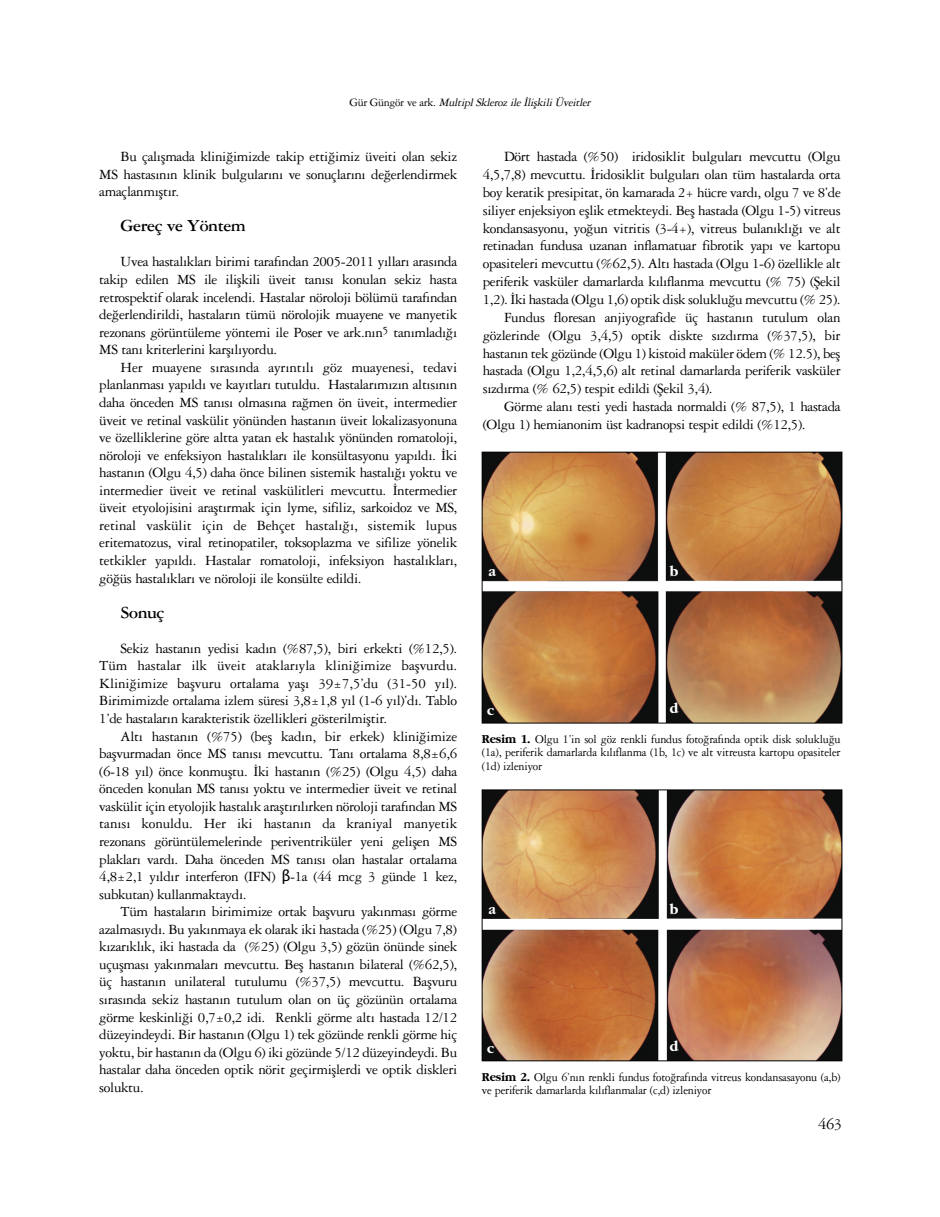
<style>
.page{position:relative;width:940px;height:1217px;background:#fff}
.page>*{position:absolute;margin:0;border:0;box-sizing:border-box;transform-origin:0 0}
.t1{font:18px "Garamond Three Bold Tr";letter-spacing:-.025em;color:#000}
.t2{font:16.5px "Garamond Three Tr";color:#000}
.t3{font:15px/17.5px "Garamond Three Tr";letter-spacing:-.025em;color:#000;text-align:justify}
.t4{font:15px "Garamond Bold Tr";color:#fff;scale:.95 1}
.t5{font:12.75px/13.5px "Garamond Three Tr";letter-spacing:-.015em;color:#000;text-align:justify;scale:.95 1}
.t6{font:italic 12px "Garamond Three Tr";letter-spacing:-.025em;color:#000}
.s1{font-style:normal}
.s2{font-family:"Lucida Grande"}
.s3{font-family:"Garamond Bold Tr"}
</style>
<div class="page">
<img style="left:484px;top:454px;width:356px;height:267px">
<div style="left:482px;top:452px;width:360px;height:271px;border:1px solid #000"></div>
<img style="left:484px;top:791px;width:356px;height:267px">
<div style="left:482px;top:789px;width:360px;height:271px;border:1px solid #000"></div>
<p class="t6" style="left:349px;top:98px;width:245px"><span class="s1">G ü r G ü n g ö r v e a r k .</span> MultiplSklerozileİlişkiliÜveitler</p>
<p class="t3" style="left:99px;top:149px;width:359px;text-indent:21px">Bu çalışmada kliniğimizde takip ettiğimiz üveiti olan sekiz MS hastasının klinik bulgularını ve sonuçlarını değerlendirmek amaçlanmıştır.</p>
<p class="t1" style="left:121px;top:219px;width:127px">Gereç ve Yöntem</p>
<p class="t3" style="left:99px;top:254px;width:359px;text-indent:21px">Uvea hastalıkları birimi tarafından 2005-2011 yılları arasında takip edilen MS ile ilişkili üveit tanısı konulan sekiz hasta retrospektif olarak incelendi. Hastalar nöroloji bölümü tarafından değerlendirildi, hastaların tümü nörolojik muayene ve manyetik rezonans görüntüleme yöntemi ile Poser ve ark.nın<sup>5</sup> tanımladığı MS tanı kriterlerini karşılıyordu.</p>
<p class="t3" style="left:99px;top:360px;width:359px;text-indent:21px">Her muayene sırasında ayrıntılı göz muayenesi, tedavi planlanması yapıldı ve kayıtları tutuldu. Hastalarımızın altısının daha önceden MS tanısı olmasına rağmen ön üveit, intermedier üveit ve retinal vaskülit yönünden hastanın üveit lokalizasyonuna ve özelliklerine göre altta yatan ek hastalık yönünden romatoloji, nöroloji ve enfeksiyon hastalıkları ile konsültasyonu yapıldı. İki hastanın (Olgu 4,5) daha önce bilinen sistemik hastalığı yoktu ve intermedier üveit ve retinal vaskülitleri mevcuttu. İntermedier üveit etyolojisini araştırmak için lyme, sifiliz, sarkoidoz ve MS, retinal vaskülit için de Behçet hastalığı, sistemik lupus eritematozus, viral retinopatiler, toksoplazma ve sifilize yönelik tetkikler yapıldı. Hastalar romatoloji, infeksiyon hastalıkları, göğüs hastalıkları ve nöroloji ile konsülte edildi.</p>
<p class="t1" style="left:121px;top:605px;width:46px">Sonuç</p>
<p class="t3" style="left:99px;top:640px;width:359px;text-indent:21px">Sekiz hastanın yedisi kadın (%87,5), biri erkekti (%12,5).<br>Tüm hastalar ilk üveit ataklarıyla kliniğimize başvurdu.<br>Kliniğimize başvuru ortalama yaşı 39±7,5’du (31-50 yıl).<br>Birimimizde ortalama izlem süresi 3,8±1,8 yıl (1-6 yıl)’dı. Tablo 1’de hastaların karakteristik özellikleri gösterilmiştir.</p>
<p class="t3" style="left:99px;top:728px;width:359px;text-indent:21px">Altı hastanın (%75) (beş kadın, bir erkek) kliniğimize başvurmadan önce MS tanısı mevcuttu. Tanı ortalama 8,8±6,6 (6-18 yıl) önce konmuştu. İki hastanın (%25) (Olgu 4,5) daha önceden konulan MS tanısı yoktu ve intermedier üveit ve retinal vaskülit için etyolojik hastalık araştırılırken nöroloji tarafından MS tanısı konuldu. Her iki hastanın da kraniyal manyetik rezonans görüntülemelerinde periventriküler yeni gelişen MS plakları vardı. Daha önceden MS tanısı olan hastalar ortalama 4,8±2,1 yıldır interferon (IFN) <span class="s2">β</span>-1a (44 mcg 3 günde 1 kez, subkutan) kullanmaktaydı.</p>
<p class="t3" style="left:99px;top:904px;width:359px;text-indent:21px">Tüm hastaların birimimize ortak başvuru yakınması görme azalmasıydı. Bu yakınmaya ek olarak iki hastada (%25) (Olgu 7,8) kızarıklık, iki hastada da (%25) (Olgu 3,5) gözün önünde sinek uçuşması yakınmaları mevcuttu. Beş hastanın bilateral (%62,5), üç hastanın unilateral tutulumu (%37,5) mevcuttu. Başvuru sırasında sekiz hastanın tutulum olan on üç gözünün ortalama görme keskinliği 0,7±0,2 idi. Renkli görme altı hastada 12/12 düzeyindeydi. Bir hastanın (Olgu 1) tek gözünde renkli görme hiç yoktu, bir hastanın da (Olgu 6) iki gözünde 5/12 düzeyindeydi. Bu hastalar daha önceden optik nörit geçirmişlerdi ve optik diskleri soluktu.</p>
<p class="t3" style="left:504px;top:149px;width:338px">Dört hastada (%50) iridosiklit bulguları mevcuttu (Olgu</p>
<p class="t3" style="left:483px;top:167px;width:359px">4,5,7,8) mevcuttu. İridosiklit bulguları olan tüm hastalarda orta</p>
<p class="t3" style="left:483px;top:185px;width:360px">boy keratik presipitat, ön kamarada 2+ hücre vardı, olgu 7 ve 8’de</p>
<p class="t3" style="left:483px;top:203px;width:359px">siliyer enjeksiyon eşlik etmekteydi. Beş hastada (Olgu 1-5) vitreus</p>
<p class="t3" style="left:483px;top:220px;width:359px">kondansasyonu, yoğun vitritis (3-4+), vitreus bulanıklığı ve alt</p>
<p class="t3" style="left:483px;top:238px;width:359px">retinadan fundusa uzanan inflamatuar fibrotik yapı ve kartopu</p>
<p class="t3" style="left:483px;top:256px;width:359px">opasiteleri mevcuttu (%62,5). Altı hastada (Olgu 1-6) özellikle alt</p>
<p class="t3" style="left:483px;top:274px;width:359px">periferik vasküler damarlarda kılıflanma mevcuttu (% 75) (Şekil</p>
<p class="t3" style="left:483px;top:292px;width:359px">1,2). İki hastada (Olgu 1,6) optik disk solukluğu mevcuttu (% 25).</p>
<p class="t3" style="left:504px;top:310px;width:338px">Fundus floresan anjiyografide üç hastanın tutulum olan</p>
<p class="t3" style="left:483px;top:328px;width:359px">gözlerinde (Olgu 3,4,5) optik diskte sızdırma (%37,5), bir</p>
<p class="t3" style="left:483px;top:345px;width:359px">hastanın tek gözünde (Olgu 1) kistoid maküler ödem (% 12.5), beş</p>
<p class="t3" style="left:483px;top:363px;width:359px">hastada (Olgu 1,2,4,5,6) alt retinal damarlarda periferik vasküler</p>
<p class="t3" style="left:483px;top:381px;width:231px">sızdırma (% 62,5) tespit edildi (Şekil 3,4).</p>
<p class="t3" style="left:504px;top:399px;width:338px">Görme alanı testi yedi hastada normaldi (% 87,5), 1 hastada</p>
<p class="t3" style="left:483px;top:417px;width:324px">(Olgu 1) hemianonim üst kadranopsi tespit edildi (%12,5).</p>
<p class="t4" style="left:488px;top:565px;width:9px">a</p>
<p class="t4" style="left:670px;top:565px;width:10px">b</p>
<p class="t4" style="left:487px;top:704px;width:9px">c</p>
<p class="t4" style="left:670px;top:702px;width:10px">d</p>
<p class="t5" style="left:482px;top:733px;width:379px"><span class="s3">Resim 1.</span> Olgu 1’in sol göz renkli fundus fotoğrafında optik disk solukluğu (1a), periferik damarlarda kılıflanma (1b, 1c) ve alt vitreusta kartopu opasiteler (1d) izleniyor</p>
<p class="t4" style="left:488px;top:903px;width:9px">a</p>
<p class="t4" style="left:670px;top:903px;width:10px">b</p>
<p class="t4" style="left:487px;top:1042px;width:9px">c</p>
<p class="t4" style="left:670px;top:1040px;width:10px">d</p>
<p class="t5" style="left:482px;top:1070px;width:379px"><span class="s3">Resim 2.</span> Olgu 6’nın renkli fundus fotoğrafında vitreus kondansasayonu (a,b) ve periferik damarlarda kılıflanmalar (c,d) izleniyor</p>
<p class="t2" style="left:818px;top:1118px;width:25px">463</p>
</div>
